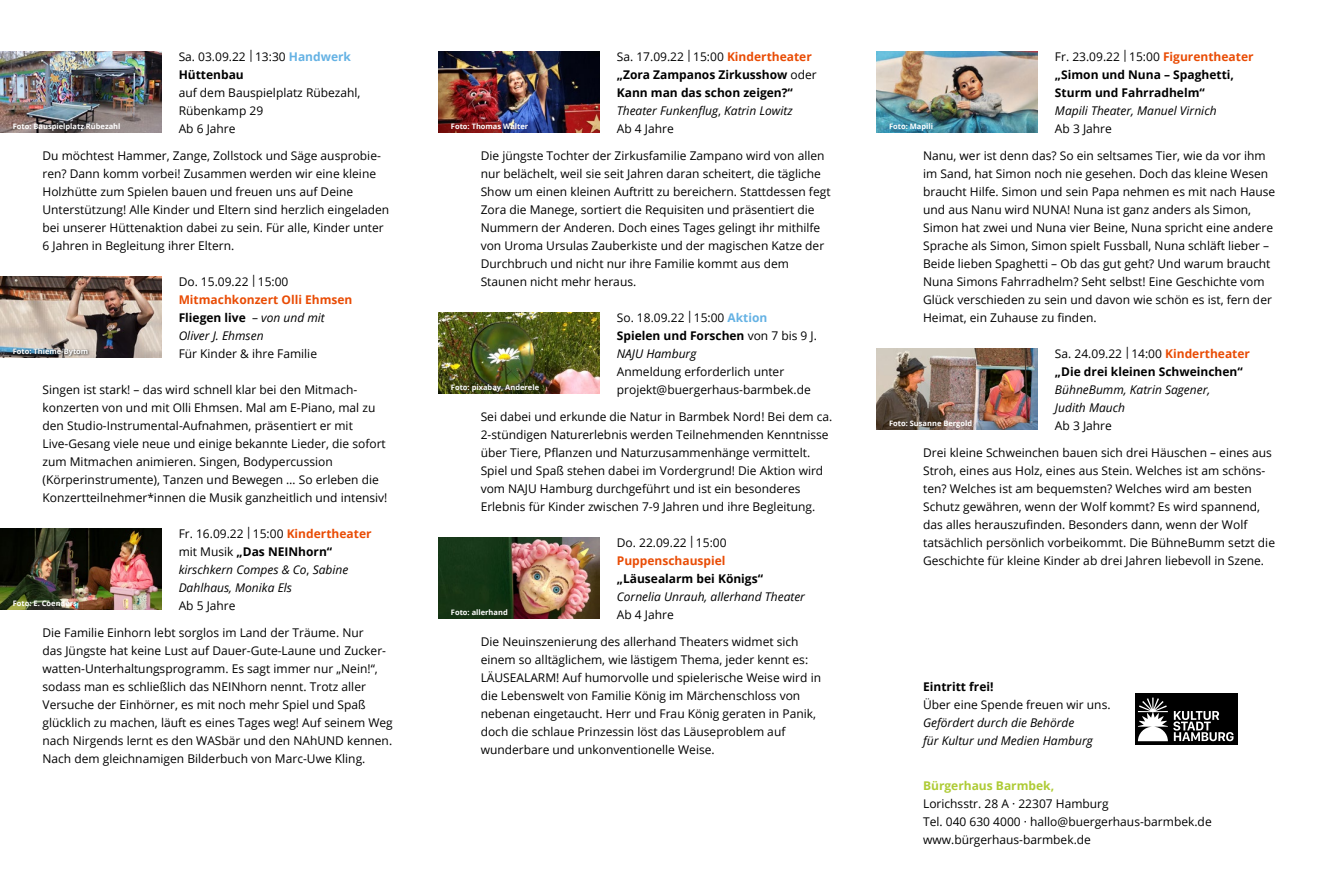
<style>
.page{position:relative;width:1323px;height:893px;background:#fff}
.page>*{position:absolute;margin:0;border:0;box-sizing:border-box;transform-origin:0 0}
.t1{font:12px/18px "Open Sans";color:#000}
.t2{font:italic 12px "Open Sans";color:#000}
.t3{font:700 12px "Open Sans";color:#000}
.t4{font:700 12px "Open Sans";color:#e94c05}
.t5{font:700 12px "Open Sans";color:#aecb35}
.t6{font:700 7.5px "Open Sans";color:#fff}
.s1{font-weight:700;color:#65b2e4}
.s2{font-weight:400}
.s3{font-weight:400;font-style:italic}
.s4{font-weight:700;color:#e94c05}
.s5{font-style:normal}
</style>
<div class="page">
<img style="left:438px;top:52px;width:162px;height:81px">
<img style="left:438px;top:538px;width:162px;height:81px">
<img style="left:876px;top:52px;width:161px;height:81px">
<img style="left:876px;top:349px;width:161px;height:81px">
<div style="left:1134px;top:694px;width:103px;height:51px;background:#000"></div>
<svg style="left:1137px;top:698px;width:30px;height:43px"></svg>
<svg style="left:1173px;top:711px;width:60px;height:30px"></svg>
<img style="left:438px;top:313px;width:162px;height:81px">
<img style="left:0;top:52px;width:162px;height:81px">
<img style="left:0;top:277px;width:162px;height:81px">
<img style="left:0;top:529px;width:162px;height:81px">
<div style="left:12px;top:347px;width:79px;height:11px;background:#000;opacity:.75"></div>
<p class="t1" style="left:179px;top:47px;width:174px">Sa. 03.09.22 | 13:30 <span class="s1">Handwerk</span></p>
<p class="t3" style="left:179px;top:66px;width:67px">Hüttenbau</p>
<p class="t1" style="left:179px;top:83px;width:183px">auf dem Bauspielplatz Rübezahl,</p>
<p class="t1" style="left:179px;top:101px;width:86px">Rübenkamp 29</p>
<p class="t1" style="left:179px;top:119px;width:58px">Ab 6 Jahre</p>
<p class="t1" style="left:43px;top:146px;width:340px">Du möchtest Hammer, Zange, Zollstock und Säge ausprobie&shy;ren? Dann komm vorbei! Zusammen werden wir eine kleine<br>Holzhütte zum Spielen bauen und freuen uns auf Deine</p>
<p class="t1" style="left:43px;top:200px;width:348px">Unterstützung! Alle Kinder und Eltern sind herzlich eingeladen bei unserer Hüttenaktion dabei zu sein. Für alle, Kinder unter<br>6 Jahren in Begleitung ihrer Eltern.</p>
<p class="t1" style="left:179px;top:272px;width:111px">Do. 15.09.22 | 15:00</p>
<p class="t4" style="left:179px;top:291px;width:175px">Mitmachkonzert Olli Ehmsen</p>
<p class="t3" style="left:179px;top:309px;width:148px">Fliegen live <span class="s2">–</span> <span class="s3">von und mit</span></p>
<p class="t2" style="left:179px;top:327px;width:86px">Oliver J. Ehmsen</p>
<p class="t1" style="left:179px;top:344px;width:140px">Für Kinder &amp; ihre Familie</p>
<p class="t1" style="left:43px;top:380px;width:316px">Singen ist stark! – das wird schnell klar bei den Mitmach-</p>
<p class="t1" style="left:43px;top:398px;width:334px">konzerten von und mit Olli Ehmsen. Mal am E-Piano, mal zu den Studio-Instrumental-Aufnahmen, präsentiert er mit</p>
<p class="t1" style="left:43px;top:434px;width:345px">Live-Gesang viele neue und einige bekannte Lieder, die sofort zum Mitmachen animieren. Singen, Bodypercussion</p>
<p class="t1" style="left:43px;top:470px;width:346px">(Körperinstrumente), Tanzen und Bewegen … So erleben die<br>Konzertteilnehmer*innen die Musik ganzheitlich und intensiv!</p>
<p class="t1" style="left:179px;top:524px;width:194px">Fr. 16.09.22 | 15:00 <span class="s4">Kindertheater</span></p>
<p class="t3" style="left:179px;top:543px;width:155px"><span class="s2">mit Musik</span> „Das NEINhorn“</p>
<p class="t2" style="left:179px;top:561px;width:171px">kirschkern Compes &amp; Co<span class="s5">,</span> Sabine</p>
<p class="t2" style="left:179px;top:579px;width:115px">Dahlhaus, Monika Els</p>
<p class="t1" style="left:179px;top:596px;width:58px">Ab 5 Jahre</p>
<p class="t1" style="left:43px;top:623px;width:352px">Die Familie Einhorn lebt sorglos im Land der Träume. Nur<br>das Jüngste hat keine Lust auf Dauer-Gute-Laune und Zucker&shy;watten-Unterhaltungsprogramm. Es sagt immer nur „Nein!“, sodass man es schließlich das NEINhorn nennt. Trotz aller Versuche der Einhörner, es mit noch mehr Spiel und Spaß glücklich zu machen, läuft es eines Tages weg! Auf seinem Weg nach Nirgends lernt es den WASbär und den NAhUND kennen.<br>Nach dem gleichnamigen Bilderbuch von Marc-Uwe Kling.</p>
<p class="t6" style="left:13px;top:121px;width:109px">Foto: Bauspielplatz Rübezahl</p>
<p class="t6" style="left:13px;top:346px;width:77px">Foto: Thieme-Bytom</p>
<p class="t6" style="left:13px;top:598px;width:66px">Foto: E. Coenders</p>
<p class="t1" style="left:617px;top:47px;width:196px">Sa. 17.09.22 | 15:00 <span class="s4">Kindertheater</span></p>
<p class="t3" style="left:617px;top:66px;width:201px">„Zora Zampanos Zirkusshow <span class="s2">oder</span></p>
<p class="t3" style="left:617px;top:84px;width:177px">Kann man das schon zeigen?“</p>
<p class="t2" style="left:617px;top:102px;width:177px">Theater Funkenflug<span class="s5">,</span> Katrin Lowitz</p>
<p class="t1" style="left:617px;top:119px;width:58px">Ab 4 Jahre</p>
<p class="t1" style="left:480px;top:146px;width:351px">Die jüngste Tochter der Zirkusfamilie Zampano wird von allen nur belächelt, weil sie seit Jahren daran scheitert, die tägliche Show um einen kleinen Auftritt zu bereichern. Stattdessen fegt Zora die Manege, sortiert die Requisiten und präsentiert die Nummern der Anderen. Doch eines Tages gelingt ihr mithilfe von Uroma Ursulas Zauberkiste und der magischen Katze der Durchbruch und nicht nur ihre Familie kommt aus dem</p>
<p class="t1" style="left:480px;top:272px;width:157px">Staunen nicht mehr heraus.</p>
<p class="t1" style="left:617px;top:308px;width:152px">So. 18.09.22 | 15:00 <span class="s1">Aktion</span></p>
<p class="t3" style="left:617px;top:327px;width:202px">Spielen und Forschen <span class="s2">von 7 bis 9 J.</span></p>
<p class="t2" style="left:617px;top:345px;width:81px">NAJU Hamburg</p>
<p class="t1" style="left:617px;top:362px;width:169px">Anmeldung erforderlich unter</p>
<p class="t1" style="left:617px;top:380px;width:195px">projekt@buergerhaus-barmbek.de</p>
<p class="t1" style="left:480px;top:407px;width:353px">Sei dabei und erkunde die Natur in Barmbek Nord! Bei dem ca.<br>2-stündigen Naturerlebnis werden Teilnehmenden Kenntnisse über Tiere, Pflanzen und Naturzusammenhänge vermittelt.<br>Spiel und Spaß stehen dabei im Vordergrund! Die Aktion wird vom NAJU Hamburg durchgeführt und ist ein besonderes Erlebnis für Kinder zwischen 7-9 Jahren und ihre Begleitung.</p>
<p class="t1" style="left:617px;top:533px;width:111px">Do. 22.09.22 | 15:00</p>
<p class="t4" style="left:617px;top:552px;width:110px">Puppenschauspiel</p>
<p class="t3" style="left:617px;top:570px;width:148px">„Läusealarm bei Königs“</p>
<p class="t2" style="left:617px;top:588px;width:190px">Cornelia Unrauh, allerhand Theater</p>
<p class="t1" style="left:617px;top:605px;width:58px">Ab 4 Jahre</p>
<p class="t1" style="left:480px;top:632px;width:342px">Die Neuinszenierung des allerhand Theaters widmet sich einem so alltäglichem, wie lästigem Thema, jeder kennt es:<br>LÄUSEALARM! Auf humorvolle und spielerische Weise wird in die Lebenswelt von Familie König im Märchenschloss von</p>
<p class="t1" style="left:480px;top:704px;width:337px">nebenan eingetaucht. Herr und Frau König geraten in Panik, doch die schlaue Prinzessin löst das Läuseproblem auf</p>
<p class="t1" style="left:480px;top:740px;width:235px">wunderbare und unkonventionelle Weise.</p>
<p class="t1" style="left:1054px;top:47px;width:200px">Fr. 23.09.22 | 15:00 <span class="s4">Figurentheater</span></p>
<p class="t3" style="left:1054px;top:66px;width:180px">„Simon und Nuna – Spaghetti,</p>
<p class="t3" style="left:1054px;top:84px;width:151px">Sturm und Fahrradhelm“</p>
<p class="t2" style="left:1054px;top:102px;width:163px">Mapili Theater, Manuel Virnich</p>
<p class="t1" style="left:1054px;top:119px;width:58px">Ab 3 Jahre</p>
<p class="t1" style="left:923px;top:146px;width:354px">Nanu, wer ist denn das? So ein seltsames Tier, wie da vor ihm im Sand, hat Simon noch nie gesehen. Doch das kleine Wesen braucht Hilfe. Simon und sein Papa nehmen es mit nach Hause und aus Nanu wird NUNA! Nuna ist ganz anders als Simon, Simon hat zwei und Nuna vier Beine, Nuna spricht eine andere Sprache als Simon, Simon spielt Fussball, Nuna schläft lieber – Beide lieben Spaghetti – Ob das gut geht? Und warum braucht Nuna Simons Fahrradhelm? Seht selbst! Eine Geschichte vom Glück verschieden zu sein und davon wie schön es ist, fern der Heimat, ein Zuhause zu finden.</p>
<p class="t1" style="left:1054px;top:344px;width:196px">Sa. 24.09.22 | 14:00 <span class="s4">Kindertheater</span></p>
<p class="t3" style="left:1054px;top:363px;width:189px">„Die drei kleinen Schweinchen“</p>
<p class="t2" style="left:1054px;top:381px;width:157px">BühneBumm, Katrin Sagener,</p>
<p class="t2" style="left:1054px;top:399px;width:72px">Judith Mauch</p>
<p class="t1" style="left:1054px;top:416px;width:58px">Ab 3 Jahre</p>
<p class="t1" style="left:923px;top:443px;width:353px">Drei kleine Schweinchen bauen sich drei Häuschen – eines aus Stroh, eines aus Holz, eines aus Stein. Welches ist am schöns&shy;ten? Welches ist am bequemsten? Welches wird am besten Schutz gewähren, wenn der Wolf kommt? Es wird spannend, das alles herauszufinden. Besonders dann, wenn der Wolf tatsächlich persönlich vorbeikommt. Die BühneBumm setzt die Geschichte für kleine Kinder ab drei Jahren liebevoll in Szene.</p>
<p class="t6" style="left:451px;top:121px;width:79px">Foto: Thomas Walter</p>
<p class="t6" style="left:889px;top:121px;width:45px">Foto: Mapili</p>
<p class="t6" style="left:451px;top:382px;width:90px">Foto: pixabay, Anderele</p>
<p class="t6" style="left:889px;top:418px;width:85px">Foto: Susanne Bergold</p>
<p class="t6" style="left:451px;top:607px;width:58px">Foto: allerhand</p>
<p class="t3" style="left:923px;top:678px;width:72px">Eintritt frei!</p>
<p class="t1" style="left:923px;top:695px;width:189px">Über eine Spende freuen wir uns.</p>
<p class="t2" style="left:923px;top:714px;width:153px">Gefördert durch die Behörde</p>
<p class="t2" style="left:923px;top:732px;width:171px">für Kultur und Medien Hamburg</p>
<p class="t5" style="left:923px;top:777px;width:132px">Bürgerhaus Barmbek,</p>
<p class="t1" style="left:923px;top:794px;width:187px">Lorichsstr. 28 A · 22307 Hamburg</p>
<p class="t1" style="left:923px;top:812px;width:290px">Tel. 040 630 4000 · hallo@buergerhaus-barmbek.de</p>
<p class="t1" style="left:923px;top:830px;width:169px">www.bürgerhaus-barmbek.de</p>
</div>
